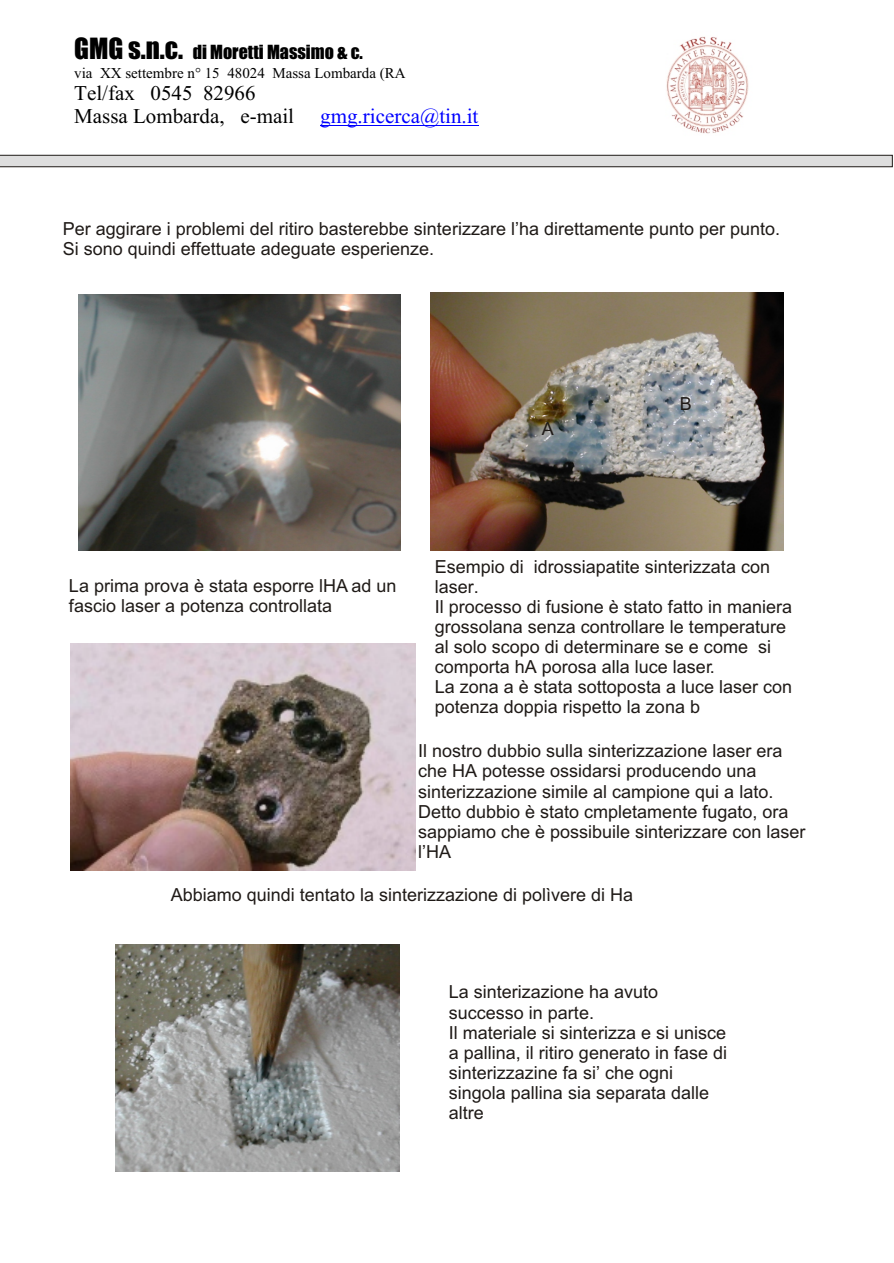
<style>
.page{position:relative;width:894px;height:1263px;background:#fff}
.page>*{position:absolute;margin:0;border:0;box-sizing:border-box;transform-origin:0 0}
.t1{font:21px/23.2px "Times New Roman";color:#000}
.t2{font:18px/20.1px "Arial";color:#1f1a17}
.t3{font:18px "Impact";color:#000}
.t4{font:15px "Times New Roman";color:#000}
.s1{font-size:27px}
.s2{color:#00f}
</style>
<div class="page">
<svg style="left:0;top:155px;width:893px;height:12px"></svg>
<hr style="left:320px;top:125px;width:158px;height:1px;background:#00f">
<img style="left:666px;top:36px;width:83px;height:98px">
<img style="left:79px;top:295px;width:322px;height:256px">
<img style="left:431px;top:292px;width:352px;height:258px">
<img style="left:70px;top:644px;width:345px;height:226px">
<img style="left:116px;top:944px;width:284px;height:227px">
<p class="t3" style="left:74px;top:44px;width:290px"><span class="s1">GMG s.n.c.</span> di Moretti Massimo &amp; c.</p>
<p class="t4" style="left:74px;top:67px;width:333px">via XX settembre n° 15 48024 Massa Lombarda (RA</p>
<p class="t1" style="left:74px;top:83px;width:406px">Tel/fax 0545 82966<br>Massa Lombarda, e-mail <span class="s2">gmg.ricerca@tin.it</span></p>
<p class="t2" style="left:63px;top:221px;width:719px">Per aggirare i problemi del ritiro basterebbe sinterizzare l’ha direttamente punto per punto.<br>Si sono quindi effettuate adeguate esperienze.</p>
<p class="t2" style="left:542px;top:421px;width:14px">A</p>
<p class="t2" style="left:680px;top:395px;width:14px">B</p>
<p class="t2" style="left:69px;top:577px;width:329px">La prima prova è stata esporre lHA ad un fascio laser a potenza controllata</p>
<p class="t2" style="left:435px;top:558px;width:359px">Esempio di idrossiapatite sinterizzata con laser.<br>Il processo di fusione è stato fatto in maniera grossolana senza controllare le temperature al solo scopo di determinare se e come si comporta hA porosa alla luce laser.<br>La zona a è stata sottoposta a luce laser con potenza doppia rispetto la zona b</p>
<p class="t2" style="left:418px;top:743px;width:389px">Il nostro dubbio sulla sinterizzazione laser era che HA potesse ossidarsi producendo una sinterizzazione simile al campione qui a lato.<br>Detto dubbio è stato cmpletamente fugato, ora sappiamo che è possibuile sinterizzare con laser l’HA</p>
<p class="t2" style="left:171px;top:886px;width:464px">Abbiamo quindi tentato la sinterizzazione di polìvere di Ha</p>
<p class="t2" style="left:449px;top:984px;width:280px">La sinterizazione ha avuto successo in parte.<br>Il materiale si sinterizza e si unisce a pallina, il ritiro generato in fase di sinterizzazine fa si’ che ogni singola pallina sia separata dalle altre</p>
</div>
